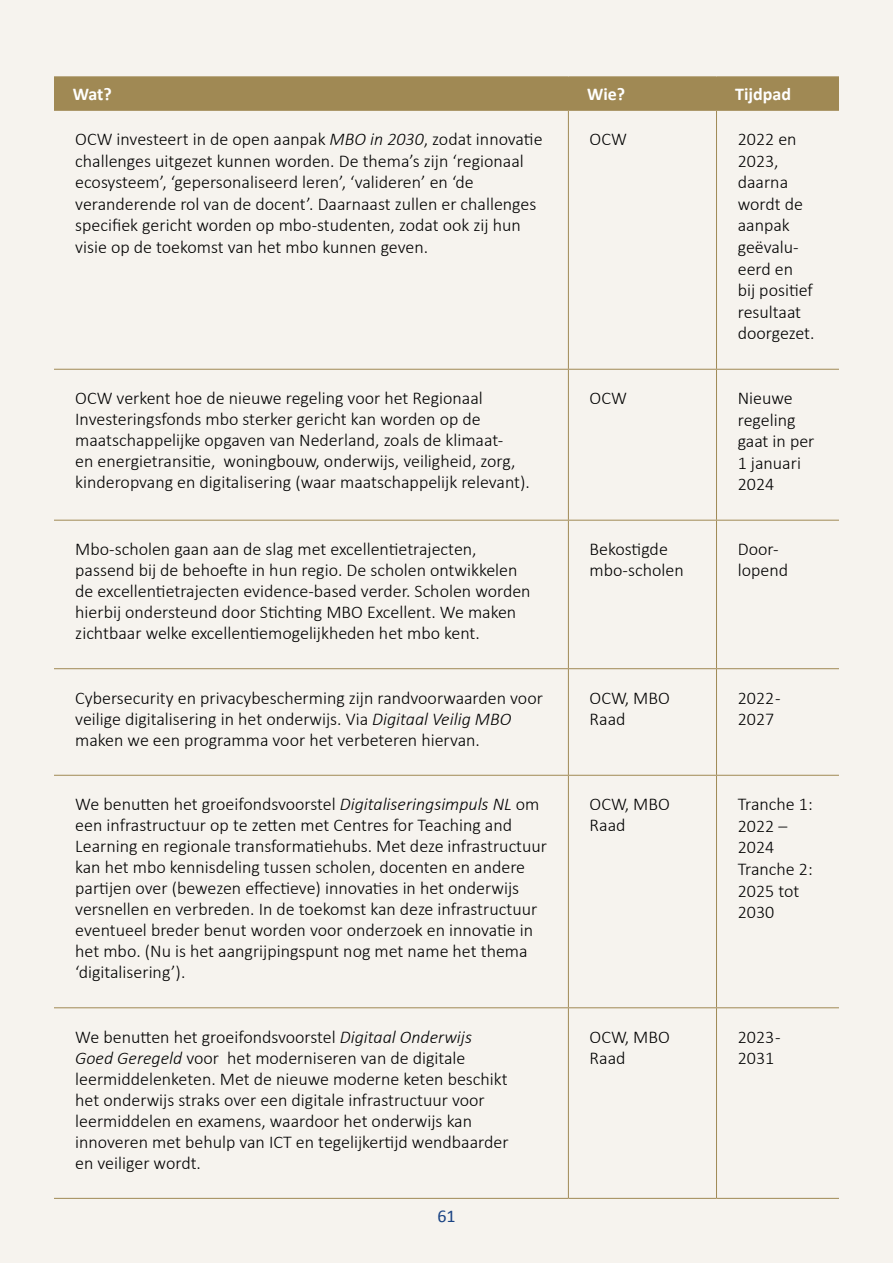
<style>
.page{position:relative;width:893px;height:1263px;background:#f6f3ee}
.page>*{position:absolute;margin:0;border:0;box-sizing:border-box;transform-origin:0 0}
.t1{font:300 18px/21px "Calibri";color:#000}
.t2{font:700 18px "Calibri";color:#fff}
.t3{font:18px "Calibri";color:#1a4383}
.s1{font-style:italic}
</style>
<div class="page">
<div style="left:54px;top:78px;width:785px;height:32px;background:#a08954"></div>
<hr style="left:54px;top:76px;width:514px;height:2px;background:#a08954">
<hr style="left:568px;top:76px;width:148px;height:2px;background:#a08954">
<hr style="left:716px;top:76px;width:123px;height:2px;background:#a08954">
<hr style="left:568px;top:78px;width:1px;height:32px;background:#a08954">
<hr style="left:716px;top:78px;width:1px;height:32px;background:#a08954">
<hr style="left:54px;top:110px;width:514px;height:1px;background:#a08954">
<hr style="left:568px;top:110px;width:148px;height:1px;background:#a08954">
<hr style="left:568px;top:111px;width:1px;height:258px;background:#a08954">
<hr style="left:716px;top:110px;width:123px;height:1px;background:#a08954">
<hr style="left:716px;top:111px;width:1px;height:258px;background:#a08954">
<hr style="left:54px;top:369px;width:514px;height:1px;background:#a08954">
<hr style="left:568px;top:369px;width:148px;height:1px;background:#a08954">
<hr style="left:568px;top:370px;width:1px;height:150px;background:#a08954">
<hr style="left:716px;top:369px;width:123px;height:1px;background:#a08954">
<hr style="left:716px;top:370px;width:1px;height:150px;background:#a08954">
<hr style="left:54px;top:520px;width:514px;height:1px;background:#a08954">
<hr style="left:568px;top:520px;width:148px;height:1px;background:#a08954">
<hr style="left:568px;top:520px;width:1px;height:148px;background:#a08954">
<hr style="left:716px;top:520px;width:123px;height:1px;background:#a08954">
<hr style="left:716px;top:520px;width:1px;height:148px;background:#a08954">
<hr style="left:54px;top:668px;width:514px;height:1px;background:#a08954">
<hr style="left:568px;top:668px;width:148px;height:1px;background:#a08954">
<hr style="left:568px;top:669px;width:1px;height:106px;background:#a08954">
<hr style="left:716px;top:668px;width:123px;height:1px;background:#a08954">
<hr style="left:716px;top:669px;width:1px;height:106px;background:#a08954">
<hr style="left:54px;top:775px;width:514px;height:1px;background:#a08954">
<hr style="left:568px;top:775px;width:148px;height:1px;background:#a08954">
<hr style="left:568px;top:776px;width:1px;height:231px;background:#a08954">
<hr style="left:716px;top:775px;width:123px;height:1px;background:#a08954">
<hr style="left:716px;top:776px;width:1px;height:231px;background:#a08954">
<hr style="left:54px;top:1007px;width:514px;height:1px;background:#a08954">
<hr style="left:568px;top:1007px;width:148px;height:1px;background:#a08954">
<hr style="left:568px;top:1008px;width:1px;height:190px;background:#a08954">
<hr style="left:716px;top:1007px;width:123px;height:1px;background:#a08954">
<hr style="left:716px;top:1008px;width:1px;height:190px;background:#a08954">
<hr style="left:54px;top:1198px;width:514px;height:1px;background:#a08954">
<hr style="left:568px;top:1198px;width:148px;height:1px;background:#a08954">
<hr style="left:716px;top:1198px;width:123px;height:1px;background:#a08954">
<p class="t2" style="left:73px;top:82px;width:40px">Wat?</p>
<p class="t2" style="left:587px;top:82px;width:40px">Wie?</p>
<p class="t2" style="left:735px;top:82px;width:57px">Tijdpad</p>
<p class="t1" style="left:75px;top:128px;width:469px;line-height:21.6px">OCW investeert in de open aanpak <span class="s1">MBO in 2030</span>, zodat innovatie challenges uitgezet kunnen worden. De thema’s zijn ‘regionaal ecosysteem’, ‘gepersonaliseerd leren’, ‘valideren’ en ‘de veranderende rol van de docent’. Daarnaast zullen er challenges specifiek gericht worden op mbo-studenten, zodat ook zij hun visie op de toekomst van het mbo kunnen geven.</p>
<p class="t1" style="left:590px;top:128px;width:39px">OCW</p>
<p class="t1" style="left:738px;top:128px;width:78px;line-height:21.6px">2022 en<br>2023, daarna wordt de aanpak geëvalu&shy;eerd en bij positief resultaat doorgezet.</p>
<p class="t1" style="left:75px;top:387px;width:456px">OCW verkent hoe de nieuwe regeling voor het Regionaal Investeringsfonds mbo sterker gericht kan worden op de maatschappelijke opgaven van Nederland, zoals de klimaat-<br>en energietransitie, woningbouw, onderwijs, veiligheid, zorg, kinderopvang en digitalisering (waar maatschappelijk relevant).</p>
<p class="t1" style="left:590px;top:387px;width:39px">OCW</p>
<p class="t1" style="left:738px;top:387px;width:78px;line-height:21.6px">Nieuwe regeling gaat in per<br>1 januari<br>2024</p>
<p class="t1" style="left:75px;top:538px;width:457px">Mbo-scholen gaan aan de slag met excellentietrajecten, passend bij de behoefte in hun regio. De scholen ontwikkelen de excellentietrajecten evidence-based verder. Scholen worden hierbij ondersteund door Stichting MBO Excellent. We maken zichtbaar welke excellentiemogelijkheden het mbo kent.</p>
<p class="t1" style="left:590px;top:538px;width:96px">Bekostigde mbo-scholen</p>
<p class="t1" style="left:738px;top:538px;width:52px">Door&shy;lopend</p>
<p class="t1" style="left:75px;top:687px;width:469px">Cybersecurity en privacybescherming zijn randvoorwaarden voor veilige digitalisering in het onderwijs. Via <span class="s1">Digitaal Veilig MBO </span>maken we een programma voor het verbeteren hiervan.</p>
<p class="t1" style="left:590px;top:687px;width:82px">OCW, MBO<br>Raad</p>
<p class="t1" style="left:738px;top:687px;width:44px">2022 -<br>2027</p>
<p class="t1" style="left:75px;top:793px;width:473px">We benutten het groeifondsvoorstel <span class="s1">Digitaliseringsimpuls NL</span> om een infrastructuur op te zetten met Centres for Teaching and Learning en regionale transformatiehubs. Met deze infrastructuur kan het mbo kennisdeling tussen scholen, docenten en andere partijen over (bewezen effectieve) innovaties in het onderwijs versnellen en verbreden. In de toekomst kan deze infrastructuur eventueel breder benut worden voor onderzoek en innovatie in het mbo. (Nu is het aangrijpingspunt nog met name het thema ‘digitalisering’).</p>
<p class="t1" style="left:590px;top:793px;width:82px">OCW, MBO<br>Raad</p>
<p class="t1" style="left:738px;top:793px;width:76px;line-height:21.6px">Tranche 1:<br>2022 –<br>2024<br>Tranche 2:<br>2025 tot<br>2030</p>
<p class="t1" style="left:75px;top:1026px;width:435px">We benutten het groeifondsvoorstel <span class="s1">Digitaal Onderwijs Goed Geregeld</span> voor het moderniseren van de digitale leermiddelenketen. Met de nieuwe moderne keten beschikt het onderwijs straks over een digitale infrastructuur voor leermiddelen en examens, waardoor het onderwijs kan innoveren met behulp van ICT en tegelijkertijd wendbaarder en veiliger wordt.</p>
<p class="t1" style="left:590px;top:1026px;width:82px">OCW, MBO<br>Raad</p>
<p class="t1" style="left:738px;top:1026px;width:44px;line-height:21.6px">2023 -<br>2031</p>
<p class="t3" style="left:437px;top:1203px;width:20px">61</p>
</div>
